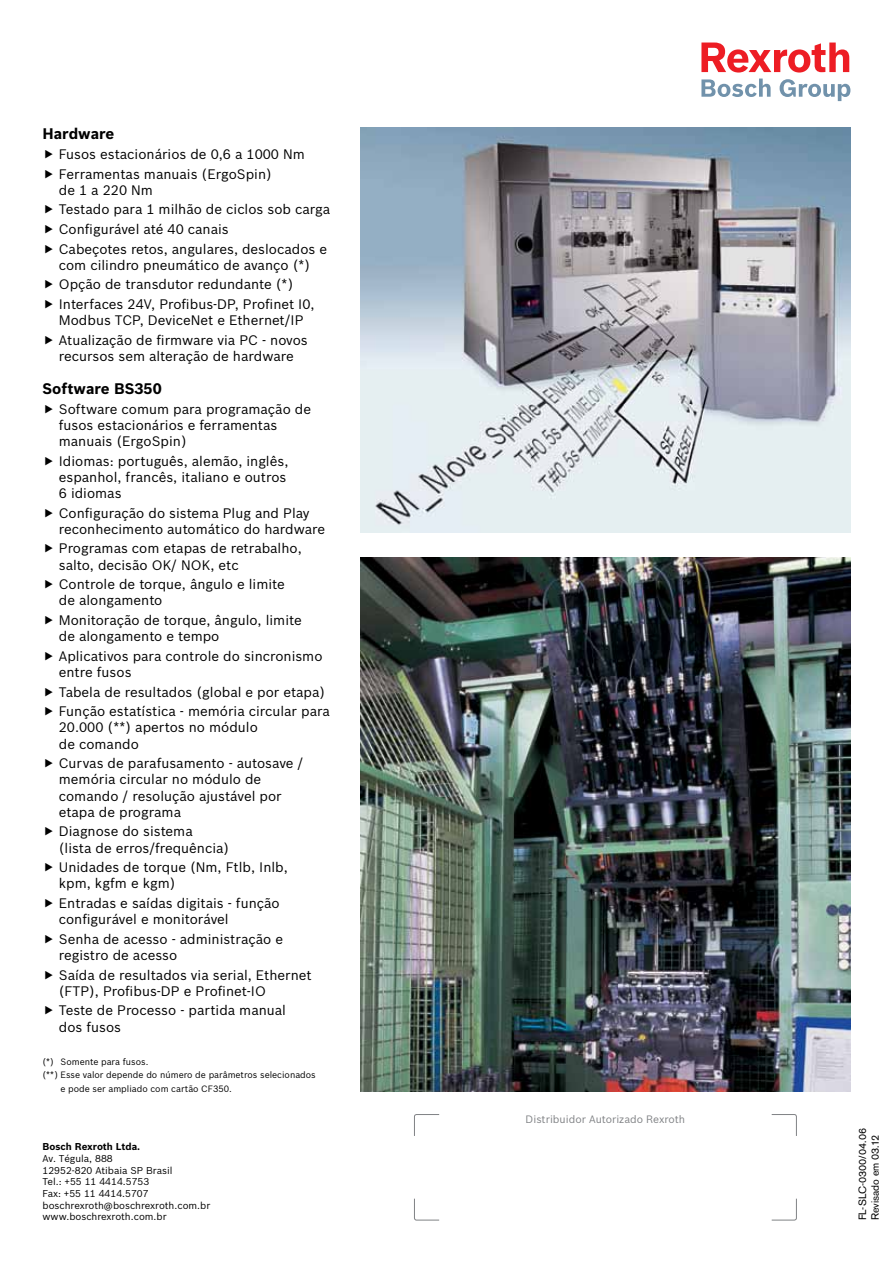
<style>
.page{position:relative;width:893px;height:1263px;background:#fff}
.page>*{position:absolute;margin:0;border:0;box-sizing:border-box;transform-origin:0 0}
.t1{font:700 15px "Bosch Sans";color:#000}
.t2{font:13.5px/16.2px "Bosch Sans";color:#000}
.t3{font:10.5px/12.6px "Akzidenz Grotesk BQ";color:#000}
.t4{font:10.5px "Bosch Sans";color:#808285}
.t5{font:9.75px/11.7px "Bosch Sans";color:#000}
.t6{font:700 9.75px "Bosch Sans";color:#000}
.t7{font:9px "Bosch Sans";color:#000}
</style>
<div class="page">
<svg style="left:701px;top:79px;width:70px;height:18px"></svg>
<svg style="left:780px;top:79px;width:70px;height:22px"></svg>
<svg style="left:701px;top:43px;width:148px;height:30px"></svg>
<img style="left:360px;top:557px;width:491px;height:535px">
<img style="left:360px;top:128px;width:490px;height:405px">
<svg style="left:414px;top:1114px;width:383px;height:107px"></svg>
<p class="t1" style="left:43px;top:125px;width:73px">Hardware</p>
<p class="t2" style="left:59px;top:144px;width:248px;line-height:19.6px">Fusos estacionários de 0,6 a 1000 Nm<br>Ferramentas manuais (ErgoSpin)</p>
<p class="t2" style="left:59px;top:180px;width:273px;line-height:19.6px">de 1 a 220 Nm<br>Testado para 1 milhão de ciclos sob carga<br>Configurável até 40 canais<br>Cabeçotes retos, angulares, deslocados e</p>
<p class="t2" style="left:59px;top:255px;width:257px;line-height:19.6px">com cilindro pneumático de avanço (*)<br>Opção de transdutor redundante (*)<br>Interfaces 24V, Profibus-DP, Profinet I0,</p>
<p class="t2" style="left:59px;top:310px;width:250px;line-height:19.6px">Modbus TCP, DeviceNet e Ethernet/IP<br>Atualização de firmware via PC - novos</p>
<p class="t2" style="left:59px;top:348px;width:236px">recursos sem alteração de hardware</p>
<p class="t1" style="left:43px;top:379px;width:121px">Software BS350</p>
<p class="t2" style="left:59px;top:400px;width:254px">Software comum para programação de fusos estacionários e ferramentas manuais (ErgoSpin)</p>
<p class="t2" style="left:59px;top:452px;width:231px">Idiomas: português, alemão, inglês, espanhol, francês, italiano e outros<br>6 idiomas</p>
<p class="t2" style="left:59px;top:504px;width:268px">Configuração do sistema Plug and Play reconhecimento automático do hardware</p>
<p class="t2" style="left:59px;top:540px;width:244px">Programas com etapas de retrabalho, salto, decisão OK/ NOK, etc</p>
<p class="t2" style="left:59px;top:576px;width:227px">Controle de torque, ângulo e limite de alongamento</p>
<p class="t2" style="left:59px;top:612px;width:244px">Monitoração de torque, ângulo, limite de alongamento e tempo</p>
<p class="t2" style="left:59px;top:648px;width:265px">Aplicativos para controle do sincronismo entre fusos</p>
<p class="t2" style="left:59px;top:682px;width:273px;line-height:19.6px">Tabela de resultados (global e por etapa)<br>Função estatística - memória circular para</p>
<p class="t2" style="left:59px;top:719px;width:201px">20.000 (**) apertos no módulo de comando</p>
<p class="t2" style="left:59px;top:755px;width:246px">Curvas de parafusamento - autosave / memória circular no módulo de comando / resolução ajustável por etapa de programa</p>
<p class="t2" style="left:59px;top:823px;width:172px">Diagnose do sistema<br>(lista de erros/frequência)</p>
<p class="t2" style="left:59px;top:859px;width:231px">Unidades de torque (Nm, Ftlb, Inlb, kpm, kgfm e kgm)</p>
<p class="t2" style="left:59px;top:895px;width:222px">Entradas e saídas digitais - função configurável e monitorável</p>
<p class="t2" style="left:59px;top:931px;width:226px">Senha de acesso - administração e registro de acesso</p>
<p class="t2" style="left:59px;top:966px;width:254px">Saída de resultados via serial, Ethernet (FTP), Profibus-DP e Profinet-IO</p>
<p class="t2" style="left:59px;top:1002px;width:229px">Teste de Processo - partida manual dos fusos</p>
<p class="t7" style="left:43px;top:1056px;width:107px">(*) Somente para fusos.</p>
<p class="t7" style="left:43px;top:1069px;width:275px">(**) Esse valor depende do número de parâmetros selecionados</p>
<p class="t7" style="left:61px;top:1083px;width:173px">e pode ser ampliado com cartão CF350.</p>
<p class="t6" style="left:43px;top:1141px;width:99px">Bosch Rexroth Ltda.</p>
<p class="t5" style="left:43px;top:1152px;width:169px">Av. Tégula, 888<br>12952-820 Atibaia SP Brasil<br>Tel.: +55 11 4414.5753<br>Fax: +55 11 4414.5707 boschrexroth@boschrexroth.com.br www.boschrexroth.com.br</p>
<p class="t4" style="left:526px;top:1112px;width:161px">Distribuidor Autorizado Rexroth</p>
<p class="t3" style="left:856px;top:1220px;width:94px;rotate:-90deg">FL-SLC-0300/04.06<br>Revisado em 03.12</p>
</div>
